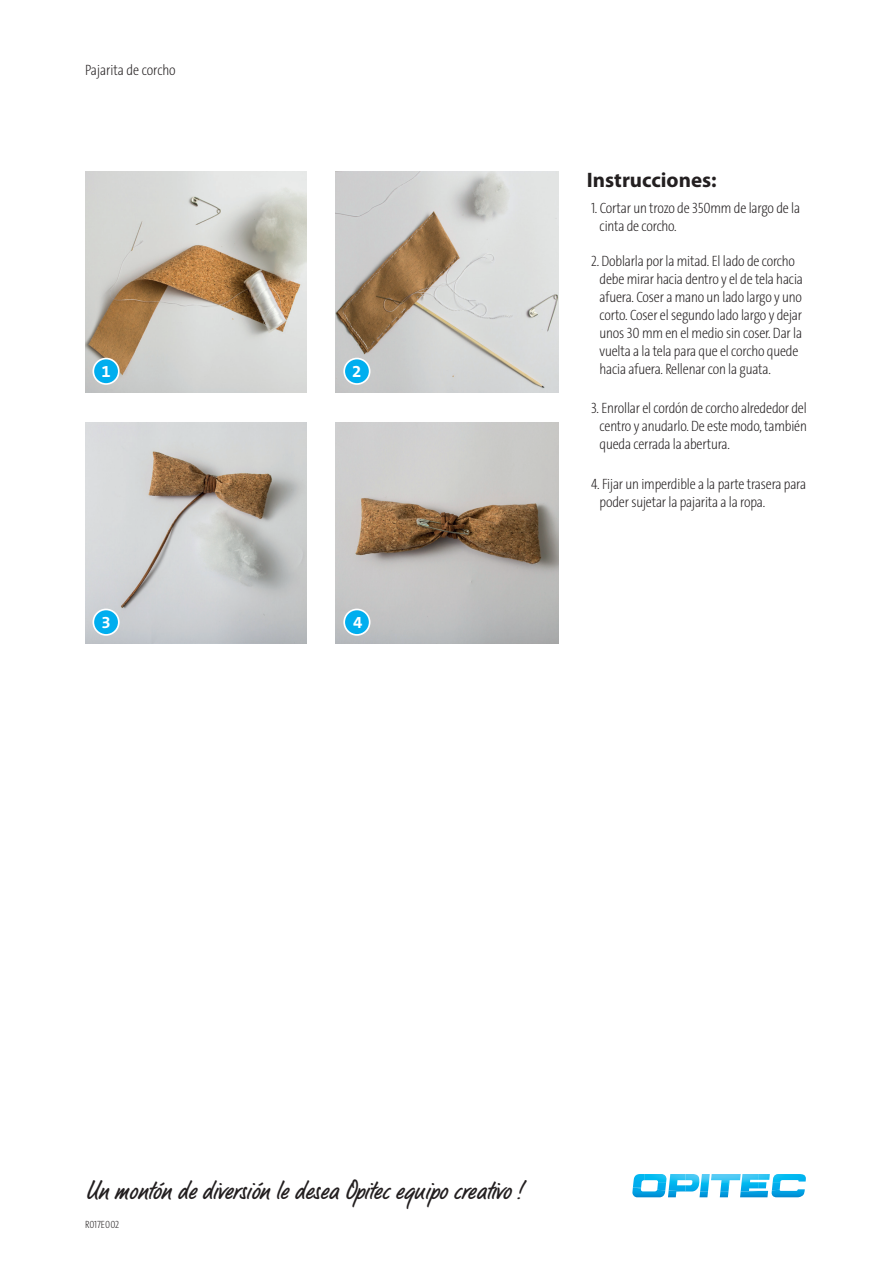
<style>
.page{position:relative;width:893px;height:1263px;background:#fff}
.page>*{position:absolute;margin:0;border:0;box-sizing:border-box;transform-origin:0 0}
.Tabelle-Inhalt{font:27px "LP Bambus";color:#231f20}
.Anleitungstext-Headl{font:700 21px "Myriad Pro";color:#231f20}
.t1{font:700 16.8px "The Sans B W7";color:#fff}
.Anleitungstext-Inhal{font:200 15px/18px "The Sans Cd LF2";letter-spacing:-.01em;color:#231f20}
.Anleitung-Info{font:200 15px "The Sans Cd LF2";color:#231f20}
.Anleitung-Info-2{font:200 10.5px "The Sans Cd LF2";color:#231f20}
</style>
<div class="page">
<svg style="left:632px;top:1174px;width:174px;height:24px"></svg>
<img style="left:336px;top:171px;width:222px;height:221px">
<img style="left:85px;top:171px;width:221px;height:221px">
<img style="left:85px;top:422px;width:221px;height:221px">
<img style="left:336px;top:422px;width:222px;height:221px">
<div style="left:344px;top:609px;width:26px;height:26px;background:#00aeef;border-radius:50%"></div>
<div style="left:343px;top:609px;width:27px;height:27px;border:2px solid #fff;border-radius:50%"></div>
<div style="left:344px;top:359px;width:26px;height:25px;background:#00aeef;border-radius:50%"></div>
<div style="left:343px;top:358px;width:27px;height:27px;border:2px solid #fff;border-radius:50%"></div>
<div style="left:93px;top:359px;width:26px;height:25px;background:#00aeef;border-radius:50%"></div>
<div style="left:92px;top:358px;width:28px;height:27px;border:2px solid #fff;border-radius:50%"></div>
<div style="left:93px;top:609px;width:26px;height:26px;background:#00aeef;border-radius:50%"></div>
<div style="left:92px;top:609px;width:28px;height:27px;border:2px solid #fff;border-radius:50%"></div>
<p class="Anleitung-Info" style="left:85px;top:60px;width:92px">Pajarita de corcho</p>
<p class="t1" style="left:101px;top:360px;width:11px">1</p>
<p class="t1" style="left:352px;top:360px;width:11px">2</p>
<p class="t1" style="left:101px;top:611px;width:11px">3</p>
<p class="t1" style="left:353px;top:611px;width:11px">4</p>
<p class="Anleitungstext-Headl" style="left:587px;top:166px;width:131px">Instrucciones:</p>
<p class="Anleitungstext-Inhal" style="left:600px;top:198px;width:202px;text-indent:-9px">1. Cortar un trozo de 350mm de largo de la cinta de corcho.</p>
<p class="Anleitungstext-Inhal" style="left:600px;top:252px;width:205px;text-indent:-9px">2. Doblarla por la mitad. El lado de corcho debe mirar hacia dentro y el de tela hacia afuera. Coser a mano un lado largo y uno corto. Coser el segundo lado largo y dejar unos 30 mm en el medio sin coser. Dar la vuelta a la tela para que el corcho quede hacia afuera. Rellenar con la guata.</p>
<p class="Anleitungstext-Inhal" style="left:600px;top:399px;width:209px;text-align:justify;text-indent:-9px">3. Enrollar el cordón de corcho alrededor del centro y anudarlo. De este modo, también queda cerrada la abertura.</p>
<p class="Anleitungstext-Inhal" style="left:600px;top:474px;width:208px;text-indent:-9px">4. Fijar un imperdible a la parte trasera para poder sujetar la pajarita a la ropa.</p>
<p class="Tabelle-Inhalt" style="left:85px;top:1174px;width:437px">Un montón de diversión le desea Opitec equipo creativo !</p>
<p class="Anleitung-Info-2" style="left:85px;top:1218px;width:36px">R017E002</p>
</div>
